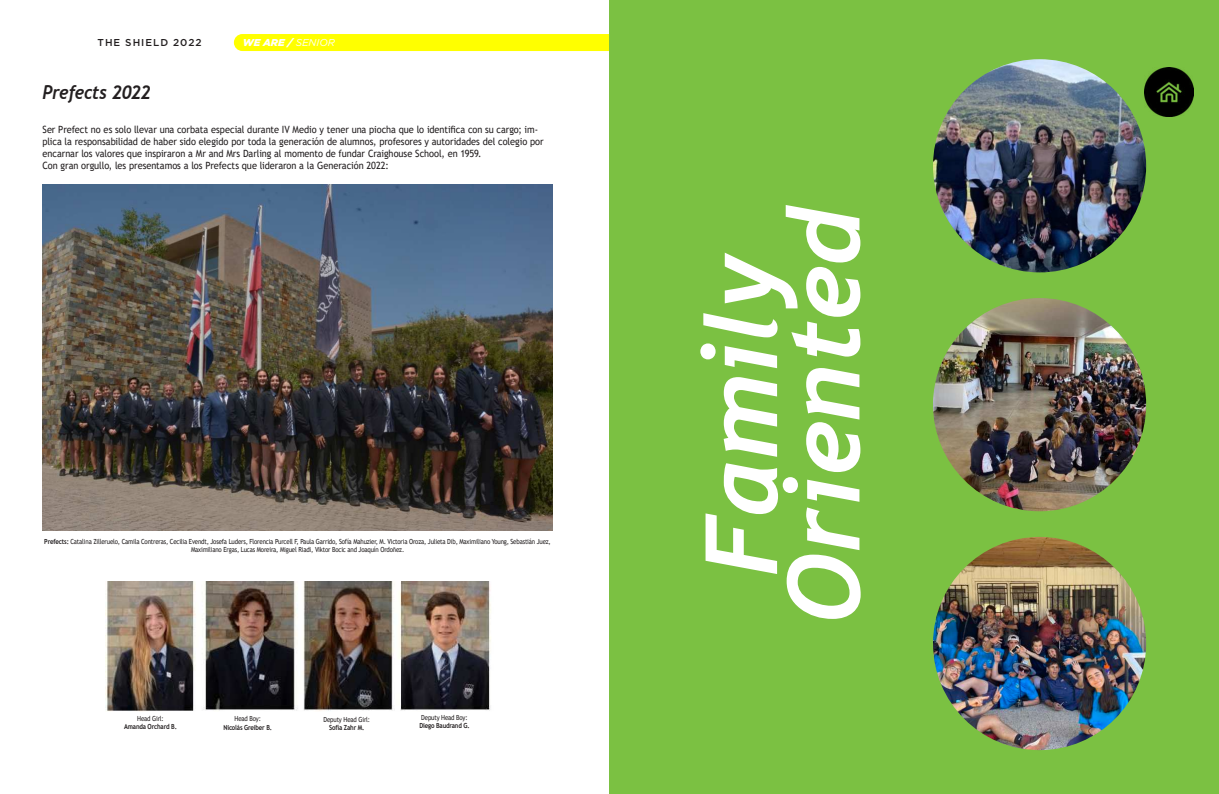
<style>
.page{position:relative;width:1219px;height:794px;background:#fff}
.page>*{position:absolute;margin:0;border:0;box-sizing:border-box;transform-origin:0 0}
.t1{font:italic 700 100px/82.4px "Trebuchet";color:#fff;text-align:center}
.t2{font:italic 700 19px "Trebuchet";letter-spacing:-.025em;color:#231f20;scale:.9 1}
.t3{font:10px/12px "Trebuchet MS";letter-spacing:-.005em;color:#231f20;scale:.92 1}
.t4{font:500 10px "Gotham";letter-spacing:.1em;color:#231f20}
.t5{font:italic 900 10px "Gotham";color:#fff}
.t6{font:7px/8.4px "Trebuchet MS";letter-spacing:-.025em;color:#231f20;text-align:center;scale:.87 1}
.t7{font:700 7px "Trebuchet MS";letter-spacing:-.025em;color:#231f20;scale:.87 1}
.s1{font-weight:400}
.s2{font-weight:700}
</style>
<div class="page">
<div style="left:234px;top:34px;width:375px;height:17px;background:#ff0"></div>
<img style="left:105px;top:581px;width:386px;height:130px">
<img style="left:43px;top:185px;width:510px;height:345px">
<div style="left:609px;top:0;width:610px;height:794px;background:#7bc142"></div>
<img style="left:933px;top:59px;width:213px;height:213px;border-radius:107px">
<img style="left:933px;top:298px;width:213px;height:213px;border-radius:107px">
<img style="left:933px;top:537px;width:213px;height:213px;border-radius:107px">
<img style="left:1145px;top:67px;width:49px;height:50px">
<p class="t4" style="left:98px;top:38px;width:106px">THE SHIELD 2022</p>
<p class="t5" style="left:243px;top:38px;width:94px">WE ARE / <span class="s1">SENIOR</span></p>
<h2 class="t2" style="left:43px;top:80px;width:122px">Prefects 2022</h2>
<p class="t3" style="left:43px;top:123px;width:546px">Ser Prefect no es solo llevar una corbata especial durante IV Medio y tener una piocha que lo identi昀椀ca con su cargo; im&shy;plica la responsabilidad de haber sido elegido por toda la generación de alumnos, profesores y autoridades del colegio por encarnar los valores que inspiraron a Mr and Mrs Darling al momento de fundar Craighouse School, en 1959.<br>Con gran orgullo, les presentamos a los Prefects que lideraron a la Generación 2022:</p>
<p class="t6" style="left:44px;top:537px;width:584px"><span class="s2">Prefects:</span> Catalina Zilleruelo, Camila Contreras, Cecilia Evendt, Josefa Luders, Florencia Purcell F, Paula Garrido, Sofía Mahuzier, M. Victoria Oroza, Julieta Dib, Maximiliano Young, Sebastián Juez,<br>Maximiliano Ergas, Lucas Moreira, Miguel Riadi, Viktor Bocic and Joaquín Ordoñez.</p>
<p class="t6" style="left:137px;top:714px;width:32px">Head Girl:</p>
<p class="t7" style="left:124px;top:723px;width:62px">Amanda Orchard B.</p>
<p class="t6" style="left:235px;top:715px;width:32px">Head Boy:</p>
<p class="t7" style="left:223px;top:724px;width:57px">Nicolás Greiber B.</p>
<p class="t6" style="left:324px;top:715px;width:55px">Deputy Head Girl:</p>
<p class="t7" style="left:329px;top:724px;width:42px">Sofía Zahr M.</p>
<p class="t6" style="left:421px;top:713px;width:55px">Deputy Head Boy:</p>
<p class="t7" style="left:419px;top:722px;width:59px">Diego Baudrand G.</p>
<h1 class="t1" style="left:700px;top:624px;width:420px;rotate:-90deg">Family<br>Oriented</h1>
</div>
